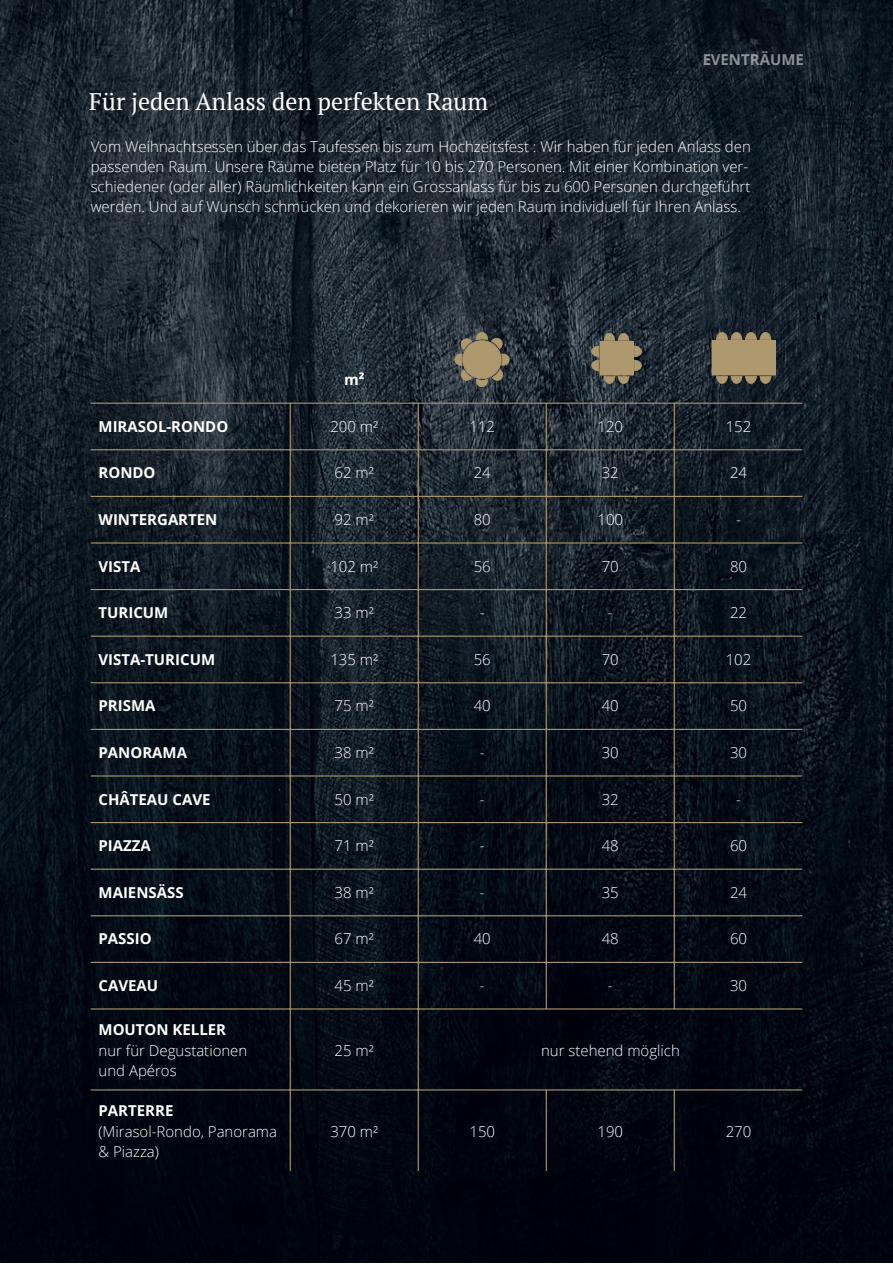
<style>
.page{position:relative;width:893px;height:1264px;background:#fff}
.page>*{position:absolute;margin:0;border:0;box-sizing:border-box;transform-origin:0 0}
.t1{font:24px "PT Serif";color:#fff}
.t2{font:300 15px/20.2px "Open Sans";color:#fff}
.t3{font:700 15px "Open Sans";color:#fff}
</style>
<div class="page">
<img style="left:0;top:0;width:892px;height:1262px">
<svg style="left:711px;top:332px;width:64px;height:52px"></svg>
<div style="left:712px;top:341px;width:63px;height:34px;background:#ae986e"></div>
<svg style="left:591px;top:333px;width:50px;height:51px"></svg>
<div style="left:600px;top:342px;width:33px;height:33px;background:#ae986e"></div>
<svg style="left:454px;top:332px;width:55px;height:55px"></svg>
<hr style="left:290px;top:404px;width:1px;height:766px;background:#ae986e">
<hr style="left:417px;top:404px;width:2px;height:766px;background:#ae986e">
<hr style="left:545px;top:404px;width:2px;height:604px;background:#ae986e">
<hr style="left:545px;top:1090px;width:2px;height:80px;background:#ae986e">
<hr style="left:673px;top:404px;width:1px;height:604px;background:#ae986e">
<hr style="left:673px;top:1090px;width:1px;height:80px;background:#ae986e">
<hr style="left:91px;top:402px;width:711px;height:2px;background:#ae986e">
<hr style="left:91px;top:449px;width:711px;height:1px;background:#ae986e">
<hr style="left:91px;top:496px;width:711px;height:1px;background:#ae986e">
<hr style="left:91px;top:542px;width:711px;height:1px;background:#ae986e">
<hr style="left:91px;top:589px;width:711px;height:1px;background:#ae986e">
<hr style="left:91px;top:635px;width:711px;height:1px;background:#ae986e">
<hr style="left:91px;top:682px;width:711px;height:1px;background:#ae986e">
<hr style="left:91px;top:728px;width:711px;height:2px;background:#ae986e">
<hr style="left:91px;top:775px;width:711px;height:1px;background:#ae986e">
<hr style="left:91px;top:822px;width:711px;height:1px;background:#ae986e">
<hr style="left:91px;top:868px;width:711px;height:1px;background:#ae986e">
<hr style="left:91px;top:915px;width:711px;height:1px;background:#ae986e">
<hr style="left:91px;top:961px;width:711px;height:1px;background:#ae986e">
<hr style="left:91px;top:1008px;width:711px;height:1px;background:#ae986e">
<hr style="left:91px;top:1089px;width:711px;height:1px;background:#ae986e">
<p class="t3" style="left:702px;top:49px;width:103px">EVENTRÄUME</p>
<p class="t1" style="left:89px;top:85px;width:400px">Für jeden Anlass den perfekten Raum</p>
<p class="t2" style="left:91px;top:136px;width:661px">Vom Weihnachtsessen über das Taufessen bis zum Hochzeitsfest : Wir haben für jeden Anlass den passenden Raum. Unsere Räume bieten Platz für 10 bis 270 Personen. Mit einer Kombination ver&shy;schiedener (oder aller) Räumlichkeiten kann ein Grossanlass für bis zu 600 Personen durchgeführt werden. Und auf Wunsch schmücken und dekorieren wir jeden Raum individuell für Ihren Anlass.</p>
<p class="t3" style="left:344px;top:369px;width:22px">m²</p>
<p class="t3" style="left:98px;top:416px;width:131px">MIRASOL-RONDO</p>
<p class="t2" style="left:330px;top:416px;width:49px">200 m²</p>
<p class="t2" style="left:469px;top:416px;width:27px">112</p>
<p class="t2" style="left:597px;top:416px;width:27px">120</p>
<p class="t2" style="left:725px;top:416px;width:27px">152</p>
<p class="t3" style="left:98px;top:462px;width:58px">RONDO</p>
<p class="t2" style="left:334px;top:462px;width:41px">62 m²</p>
<p class="t2" style="left:473px;top:462px;width:19px">24</p>
<p class="t2" style="left:601px;top:462px;width:19px">32</p>
<p class="t2" style="left:730px;top:462px;width:19px">24</p>
<p class="t3" style="left:98px;top:509px;width:120px">WINTERGARTEN</p>
<p class="t2" style="left:334px;top:509px;width:41px">92 m²</p>
<p class="t2" style="left:473px;top:509px;width:19px">80</p>
<p class="t2" style="left:597px;top:509px;width:27px">100</p>
<p class="t2" style="left:736px;top:509px;width:6px">-</p>
<p class="t3" style="left:98px;top:555px;width:43px">VISTA</p>
<p class="t2" style="left:330px;top:555px;width:49px">102 m²</p>
<p class="t2" style="left:473px;top:555px;width:19px">56</p>
<p class="t2" style="left:601px;top:555px;width:19px">70</p>
<p class="t2" style="left:730px;top:555px;width:19px">80</p>
<p class="t3" style="left:98px;top:602px;width:71px">TURICUM</p>
<p class="t2" style="left:334px;top:602px;width:41px">33 m²</p>
<p class="t2" style="left:480px;top:602px;width:6px">-</p>
<p class="t2" style="left:608px;top:602px;width:6px">-</p>
<p class="t2" style="left:730px;top:602px;width:19px">22</p>
<p class="t3" style="left:98px;top:649px;width:118px">VISTA-TURICUM</p>
<p class="t2" style="left:330px;top:649px;width:49px">135 m²</p>
<p class="t2" style="left:473px;top:649px;width:19px">56</p>
<p class="t2" style="left:601px;top:649px;width:19px">70</p>
<p class="t2" style="left:725px;top:649px;width:27px">102</p>
<p class="t3" style="left:98px;top:695px;width:58px">PRISMA</p>
<p class="t2" style="left:334px;top:695px;width:41px">75 m²</p>
<p class="t2" style="left:473px;top:695px;width:19px">40</p>
<p class="t2" style="left:601px;top:695px;width:19px">40</p>
<p class="t2" style="left:730px;top:695px;width:19px">50</p>
<p class="t3" style="left:98px;top:742px;width:90px">PANORAMA</p>
<p class="t2" style="left:334px;top:742px;width:41px">38 m²</p>
<p class="t2" style="left:480px;top:742px;width:6px">-</p>
<p class="t2" style="left:601px;top:742px;width:19px">30</p>
<p class="t2" style="left:730px;top:742px;width:19px">30</p>
<p class="t3" style="left:98px;top:788px;width:113px">CHÂTEAU CAVE</p>
<p class="t2" style="left:334px;top:788px;width:41px">50 m²</p>
<p class="t2" style="left:480px;top:788px;width:6px">-</p>
<p class="t2" style="left:601px;top:788px;width:19px">32</p>
<p class="t2" style="left:736px;top:788px;width:6px">-</p>
<p class="t3" style="left:98px;top:835px;width:54px">PIAZZA</p>
<p class="t2" style="left:334px;top:835px;width:41px">71 m²</p>
<p class="t2" style="left:480px;top:835px;width:6px">-</p>
<p class="t2" style="left:601px;top:835px;width:19px">48</p>
<p class="t2" style="left:730px;top:835px;width:19px">60</p>
<p class="t3" style="left:98px;top:881px;width:87px">MAIENSÄSS</p>
<p class="t2" style="left:334px;top:881px;width:41px">38 m²</p>
<p class="t2" style="left:480px;top:881px;width:6px">-</p>
<p class="t2" style="left:601px;top:881px;width:19px">35</p>
<p class="t2" style="left:730px;top:881px;width:19px">24</p>
<p class="t3" style="left:98px;top:928px;width:55px">PASSIO</p>
<p class="t2" style="left:334px;top:928px;width:41px">67 m²</p>
<p class="t2" style="left:473px;top:928px;width:19px">40</p>
<p class="t2" style="left:601px;top:928px;width:19px">48</p>
<p class="t2" style="left:730px;top:928px;width:19px">60</p>
<p class="t3" style="left:98px;top:975px;width:61px">CAVEAU</p>
<p class="t2" style="left:334px;top:975px;width:41px">45 m²</p>
<p class="t2" style="left:480px;top:975px;width:6px">-</p>
<p class="t2" style="left:608px;top:975px;width:6px">-</p>
<p class="t2" style="left:730px;top:975px;width:19px">30</p>
<p class="t3" style="left:98px;top:1019px;width:129px">MOUTON KELLER</p>
<p class="t2" style="left:98px;top:1039px;width:150px">nur für Degustationen</p>
<p class="t2" style="left:98px;top:1059px;width:80px">und Apéros</p>
<p class="t2" style="left:334px;top:1039px;width:41px">25 m²</p>
<p class="t2" style="left:541px;top:1039px;width:140px">nur stehend möglich</p>
<p class="t3" style="left:98px;top:1100px;width:76px">PARTERRE</p>
<p class="t2" style="left:98px;top:1120px;width:180px">(Mirasol-Rondo, Panorama</p>
<p class="t2" style="left:98px;top:1140px;width:62px">&amp; Piazza)</p>
<p class="t2" style="left:330px;top:1120px;width:49px">370 m²</p>
<p class="t2" style="left:469px;top:1120px;width:27px">150</p>
<p class="t2" style="left:597px;top:1120px;width:27px">190</p>
<p class="t2" style="left:725px;top:1120px;width:27px">270</p>
</div>
